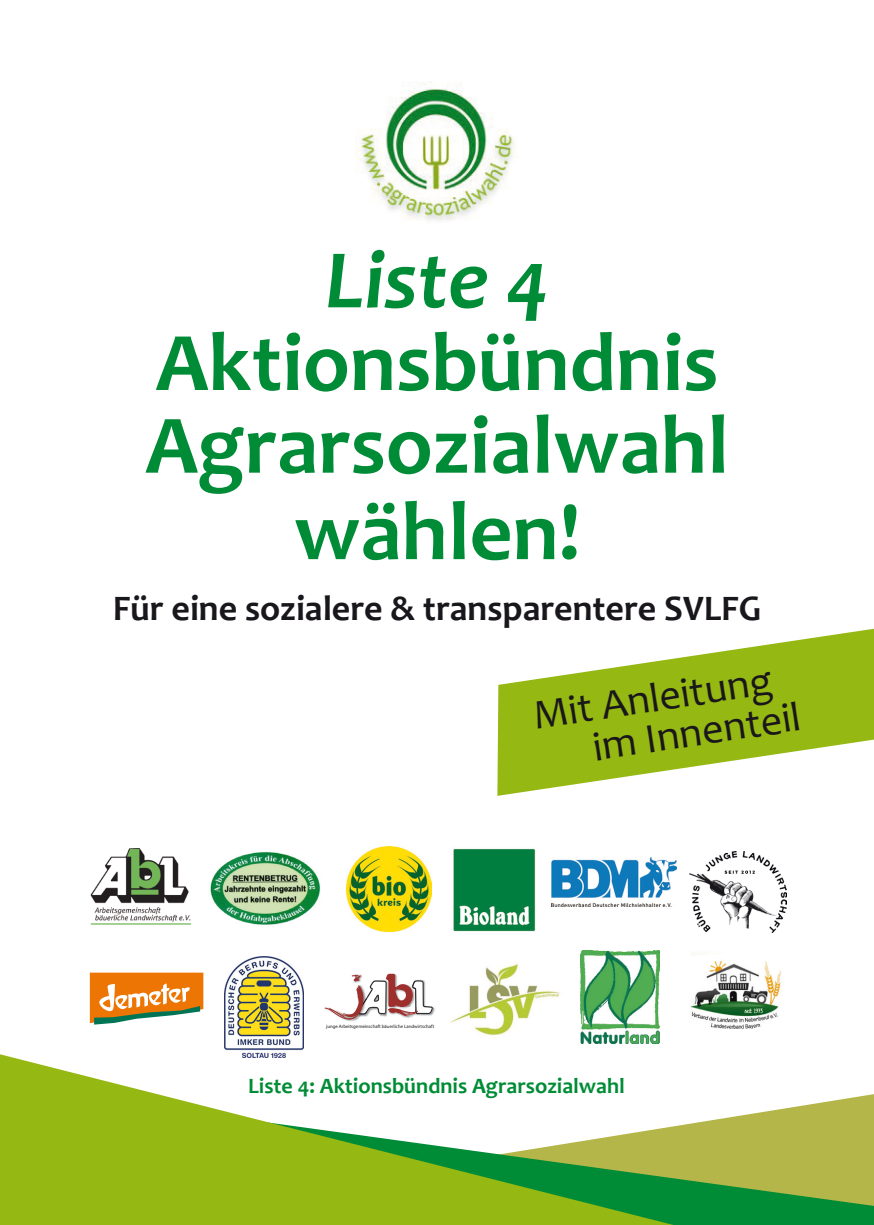
<style>
.page{position:relative;width:874px;height:1225px;background:#fff}
.page>*{position:absolute;margin:0;border:0;box-sizing:border-box;transform-origin:0 0}
.t1{font:700 84px/84.6px "Candara";color:#008c36;text-align:center}
.t2{font:italic 700 84px "Candara";color:#008c36}
.t3{font:42px/40.4px "Candara";color:#1a171c}
.t4{font:700 36px "Candara";color:#1a171c}
.t5{font:700 22px "Candara";color:#008c36}
.t6{font:4.8px "Myriad";color:#1a171c}
</style>
<div class="page">
<svg style="left:673px;top:1094px;width:200px;height:131px;background:#90b45b"></svg>
<svg style="left:0;top:1054px;width:673px;height:171px"></svg>
<svg style="left:497px;top:629px;width:376px;height:167px;fill:#95b812"></svg>
<img style="left:355px;top:82px;width:161px;height:139px">
<img style="left:90px;top:848px;width:102px;height:77px">
<img style="left:346px;top:846px;width:85px;height:85px">
<img style="left:453px;top:848px;width:83px;height:84px">
<img style="left:551px;top:857px;width:125px;height:49px">
<img style="left:689px;top:852px;width:96px;height:80px">
<svg style="left:90px;top:972px;width:113px;height:52px"></svg>
<img style="left:224px;top:956px;width:79px;height:101px">
<img style="left:432px;top:1006px;width:3px;height:9px">
<svg style="left:324px;top:973px;width:108px;height:47px"></svg>
<img style="left:450px;top:962px;width:111px;height:74px">
<img style="left:580px;top:950px;width:79px;height:93px">
<img style="left:210px;top:852px;width:111px;height:73px">
<img style="left:690px;top:960px;width:91px;height:69px">
<h1 class="t2" style="left:324px;top:227px;width:226px">Liste 4</h1>
<h1 class="t1" style="left:145px;top:319px;width:584px">Aktionsbündnis<br>Agrarsozialwahl wählen!</h1>
<h3 class="t4" style="left:113px;top:586px;width:650px">Für eine sozialere &amp; transparentere SVLFG</h3>
<h2 class="t3" style="left:583px;top:688px;width:211px;text-indent:-54px;rotate:-9deg">Mit Anleitung im Innenteil</h2>
<p class="t6" style="left:326px;top:1024px;width:109px">junge Arbeitsgemeinschaft bäuerliche Landwirtschaft</p>
<h3 class="t5" style="left:248px;top:1072px;width:378px">Liste 4: Aktionsbündnis Agrarsozialwahl</h3>
</div>
